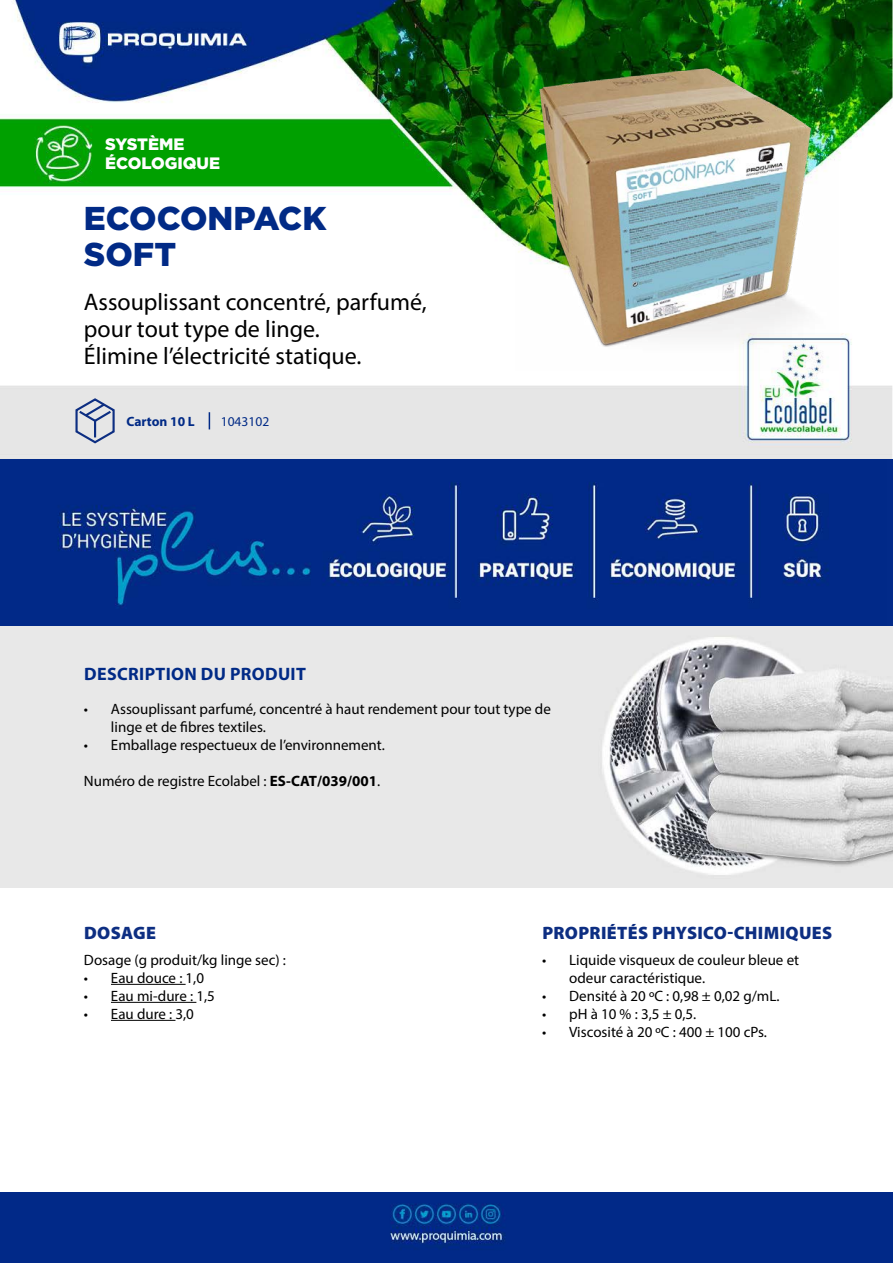
<style>
.page{position:relative;width:893px;height:1263px;background:#fff}
.page>*{position:absolute;margin:0;border:0;box-sizing:border-box;transform-origin:0 0}
.t1{font:900 33px/36px "Gotham";color:#012a86}
.t2{font:24px/27px "Myriad Pro";color:#000}
.t3{font:900 18px "Myriad Pro";letter-spacing:.02em;color:#0d2e82}
.t4{font:700 18px "Myriad Pro";letter-spacing:.02em;color:#012a86}
.t5{font:900 16.5px/19.8px "Gotham";color:#fff}
.t6{font:15px/18px "Myriad Pro";color:#000}
.t7{font:700 13.5px "Myriad Pro";color:#012a86}
.t8{font:13.5px "Myriad Pro";color:#012a86}
.s1{font-weight:700}
</style>
<div class="page">
<img style="left:0;top:0;width:893px;height:887px">
<svg style="left:209px;top:412px;width:1px;height:17px"></svg>
<svg style="left:74px;top:397px;width:43px;height:48px"></svg>
<hr style="left:111px;top:984px;width:75px;height:1px;background:#000">
<hr style="left:111px;top:1002px;width:85px;height:1px;background:#000">
<hr style="left:111px;top:1020px;width:64px;height:1px;background:#000">
<img style="left:516px;top:50px;width:323px;height:321px">
<div style="left:0;top:1192px;width:893px;height:71px;background:#012988"></div>
<p class="t5" style="left:105px;top:134px;width:116px">SYSTÈME<br>ÉCOLOGIQUE</p>
<h1 class="t1" style="left:84px;top:200px;width:244px">ECOCONPACK<br>SOFT</h1>
<h2 class="t2" style="left:84px;top:288px;width:344px">Assouplissant concentré, parfumé, pour tout type de linge.<br>Élimine l’électricité statique.</h2>
<p class="t7" style="left:127px;top:413px;width:70px">Carton 10 L</p>
<p class="t8" style="left:221px;top:413px;width:50px">1043102</p>
<p class="t4" style="left:84px;top:662px;width:223px">DESCRIPTION DU PRODUIT</p>
<p class="t6" style="left:111px;top:700px;width:441px;text-indent:-27px">• Assouplissant parfumé, concentré à haut rendement pour tout type de linge et de fibres textiles.</p>
<p class="t6" style="left:84px;top:736px;width:302px">• Emballage respectueux de l’environnement.</p>
<p class="t6" style="left:84px;top:772px;width:298px">Numéro de registre Ecolabel : <span class="s1">ES-CAT/039/001</span>.</p>
<p class="t3" style="left:84px;top:921px;width:73px">DOSAGE</p>
<p class="t6" style="left:84px;top:950px;width:204px">Dosage (g produit/kg linge sec) :</p>
<p class="t6" style="left:84px;top:968px;width:122px">• Eau douce : 1,0</p>
<p class="t6" style="left:84px;top:986px;width:132px">• Eau mi-dure : 1,5</p>
<p class="t6" style="left:84px;top:1004px;width:112px">• Eau dure : 3,0</p>
<p class="t3" style="left:542px;top:921px;width:291px">PROPRIÉTÉS PHYSICO-CHIMIQUES</p>
<p class="t6" style="left:569px;top:950px;width:231px;text-indent:-27px">• Liquide visqueux de couleur bleue et odeur caractéristique.</p>
<p class="t6" style="left:542px;top:986px;width:239px">• Densité à 20 ºC : 0,98 ± 0,02 g/mL.</p>
<p class="t6" style="left:542px;top:1004px;width:156px">• pH à 10 % : 3,5 ± 0,5.</p>
<p class="t6" style="left:542px;top:1022px;width:226px">• Viscosité à 20 ºC : 400 ± 100 cPs.</p>
</div>
